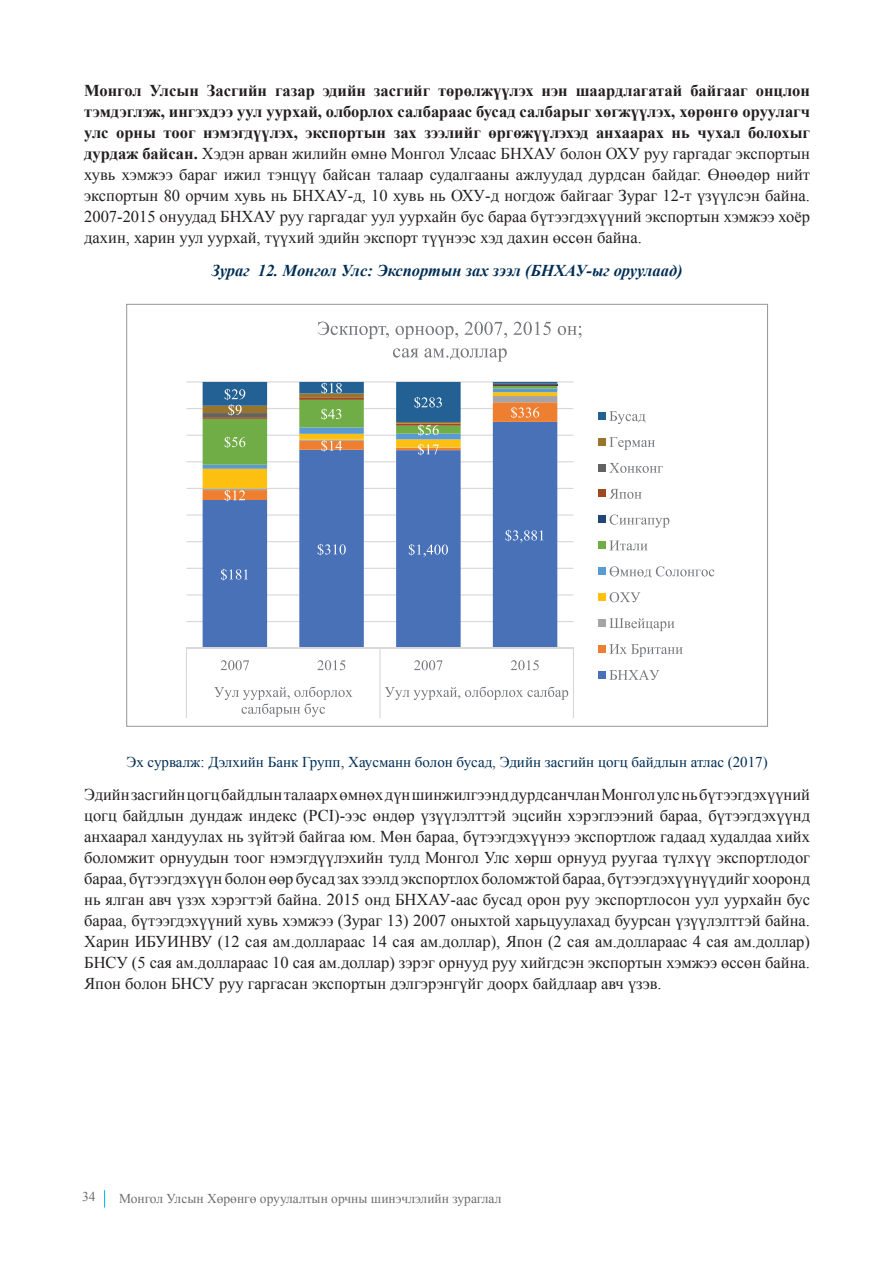
<style>
.page{position:relative;width:893px;height:1263px;background:#fff}
.page>*{position:absolute;margin:0;border:0;box-sizing:border-box;transform-origin:0 0}
.t1{font:16.5px/21px "Times New Roman";color:#231f20;text-align:justify}
.t2{font:italic 700 16.5px "Times New Roman";color:#002e54}
.t3{font:15px "Times New Roman";color:#002e54}
.t4{font:13.5px "Times New Roman";color:#6c6d70}
.s1{font-weight:700}
</style>
<div class="page">
<svg style="left:104px;top:1190px;width:1px;height:17px"></svg>
<div style="left:126px;top:304px;width:642px;height:422px;background:#fff;border:1px solid #939598"></div>
<hr style="left:186px;top:381px;width:387px;height:1px;background:#d8d8d8">
<hr style="left:186px;top:408px;width:387px;height:1px;background:#d8d8d8">
<hr style="left:186px;top:435px;width:387px;height:1px;background:#d8d8d8">
<hr style="left:186px;top:461px;width:387px;height:1px;background:#d8d8d8">
<hr style="left:186px;top:488px;width:387px;height:1px;background:#d8d8d8">
<hr style="left:186px;top:514px;width:387px;height:2px;background:#d8d8d8">
<hr style="left:186px;top:541px;width:387px;height:1px;background:#d8d8d8">
<hr style="left:186px;top:568px;width:387px;height:1px;background:#d8d8d8">
<hr style="left:186px;top:594px;width:387px;height:1px;background:#d8d8d8">
<hr style="left:186px;top:621px;width:387px;height:1px;background:#d8d8d8">
<svg style="left:203px;top:501px;width:354px;height:147px;fill:#4871b8"></svg>
<hr style="left:186px;top:648px;width:387px;height:1px;background:#d8d8d8">
<svg style="left:573px;top:648px;width:1px;height:26px"></svg>
<hr style="left:379px;top:648px;width:2px;height:26px;background:#d8d8d8">
<svg style="left:186px;top:649px;width:1px;height:25px"></svg>
<hr style="left:573px;top:674px;width:1px;height:44px;background:#d8d8d8">
<hr style="left:379px;top:674px;width:2px;height:44px;background:#d8d8d8">
<hr style="left:186px;top:674px;width:1px;height:44px;background:#d8d8d8">
<svg style="left:221px;top:569px;width:27px;height:11px"></svg>
<svg style="left:318px;top:544px;width:28px;height:11px"></svg>
<svg style="left:409px;top:544px;width:39px;height:13px"></svg>
<svg style="left:506px;top:530px;width:37px;height:13px"></svg>
<svg style="left:203px;top:382px;width:354px;height:119px"></svg>
<svg style="left:221px;top:660px;width:318px;height:10px"></svg>
<svg style="left:214px;top:687px;width:138px;height:30px"></svg>
<svg style="left:385px;top:687px;width:183px;height:13px"></svg>
<svg style="left:558px;top:326px;width:23px;height:12px"></svg>
<div style="left:599px;top:412px;width:7px;height:7px;background:#236093"></div>
<svg style="left:609px;top:411px;width:36px;height:13px"></svg>
<div style="left:599px;top:438px;width:7px;height:7px;background:#98752b"></div>
<svg style="left:609px;top:437px;width:46px;height:13px"></svg>
<div style="left:599px;top:464px;width:7px;height:7px;background:#626362"></div>
<svg style="left:609px;top:463px;width:54px;height:10px"></svg>
<div style="left:599px;top:490px;width:7px;height:7px;background:#9c4822"></div>
<svg style="left:609px;top:489px;width:33px;height:10px"></svg>
<div style="left:599px;top:516px;width:7px;height:7px;background:#224478"></div>
<svg style="left:610px;top:514px;width:59px;height:14px"></svg>
<div style="left:599px;top:541px;width:7px;height:8px;background:#70ad46"></div>
<svg style="left:610px;top:541px;width:37px;height:9px"></svg>
<div style="left:599px;top:567px;width:7px;height:8px;background:#5b99d2"></div>
<svg style="left:610px;top:566px;width:104px;height:12px"></svg>
<div style="left:599px;top:593px;width:7px;height:8px;background:#fdc011"></div>
<svg style="left:610px;top:592px;width:30px;height:10px"></svg>
<div style="left:599px;top:619px;width:7px;height:7px;background:#a4a5a4"></div>
<svg style="left:609px;top:618px;width:65px;height:13px"></svg>
<div style="left:599px;top:645px;width:7px;height:7px;background:#ee7e30"></div>
<svg style="left:609px;top:644px;width:74px;height:13px"></svg>
<div style="left:599px;top:671px;width:7px;height:7px;background:#4871b8"></div>
<svg style="left:609px;top:670px;width:50px;height:10px"></svg>
<svg style="left:318px;top:322px;width:233px;height:40px"></svg>
<p class="t1" style="left:84px;top:80px;width:727px"><span class="s1">Монгол Улсын Засгийн газар эдийн засгийг төрөлжүүлэх нэн шаардлагатай байгааг онцлон тэмдэглэж, ингэхдээ уул уурхай, олборлох салбараас бусад салбарыг хөгжүүлэх, хөрөнгө оруулагч улс орны тоог нэмэгдүүлэх, экспортын зах зээлийг өргөжүүлэхэд анхаарах нь чухал болохыг дурдаж байсан.</span> Хэдэн арван жилийн өмнө Монгол Улсаас БНХАУ болон ОХУ руу гаргадаг экспортын хувь хэмжээ бараг ижил тэнцүү байсан талаар судалгааны ажлуудад дурдсан байдаг. Өнөөдөр нийт экспортын 80 орчим хувь нь БНХАУ-д, 10 хувь нь ОХУ-д ногдож байгааг Зураг 12-т үзүүлсэн байна.<br>2007-2015 онуудад БНХАУ руу гаргадаг уул уурхайн бус бараа бүтээгдэхүүний экспортын хэмжээ хоёр дахин, харин уул уурхай, түүхий эдийн экспорт түүнээс хэд дахин өссөн байна.</p>
<p class="t2" style="left:211px;top:259px;width:473px">Зураг 12. Монгол Улс: Экспортын зах зээл (БНХАУ-ыг оруулаад)</p>
<p class="t3" style="left:126px;top:751px;width:643px">Эх сурвалж: Дэлхийн Банк Групп, Хаусманн болон бусад, Эдийн засгийн цогц байдлын атлас (2017)</p>
<p class="t1" style="left:84px;top:783px;width:727px">Эдийн засгийн цогц байдлын талаарх өмнөх дүн шинжилгээнд дурдсанчлан Монгол улс нь бүтээгдэхүүний цогц байдлын дундаж индекс (PCI)-ээс өндөр үзүүлэлттэй эцсийн хэрэглээний бараа, бүтээгдэхүүнд анхаарал хандуулах нь зүйтэй байгаа юм. Мөн бараа, бүтээгдэхүүнээ экспортлож гадаад худалдаа хийх боломжит орнуудын тоог нэмэгдүүлэхийн тулд Монгол Улс хөрш орнууд руугаа түлхүү экспортлодог бараа, бүтээгдэхүүн болон өөр бусад зах зээлд экспортлох боломжтой бараа, бүтээгдэхүүнүүдийг хооронд нь ялган авч үзэх хэрэгтэй байна. 2015 онд БНХАУ-аас бусад орон руу экспортлосон уул уурхайн бус бараа, бүтээгдэхүүний хувь хэмжээ (Зураг 13) 2007 оныхтой харьцуулахад буурсан үзүүлэлттэй байна.<br>Харин ИБУИНВУ (12 сая ам.доллараас 14 сая ам.доллар), Япон (2 сая ам.доллараас 4 сая ам.доллар)<br>БНСУ (5 сая ам.доллараас 10 сая ам.доллар) зэрэг орнууд руу хийгдсэн экспортын хэмжээ өссөн байна.<br>Япон болон БНСУ руу гаргасан экспортын дэлгэрэнгүйг доорх байдлаар авч үзэв.</p>
<p class="t4" style="left:82px;top:1187px;width:15px">34</p>
<p class="t4" style="left:119px;top:1189px;width:384px">Монгол Улсын Хөрөнгө оруулалтын орчны шинэчлэлийн зураглал</p>
</div>
